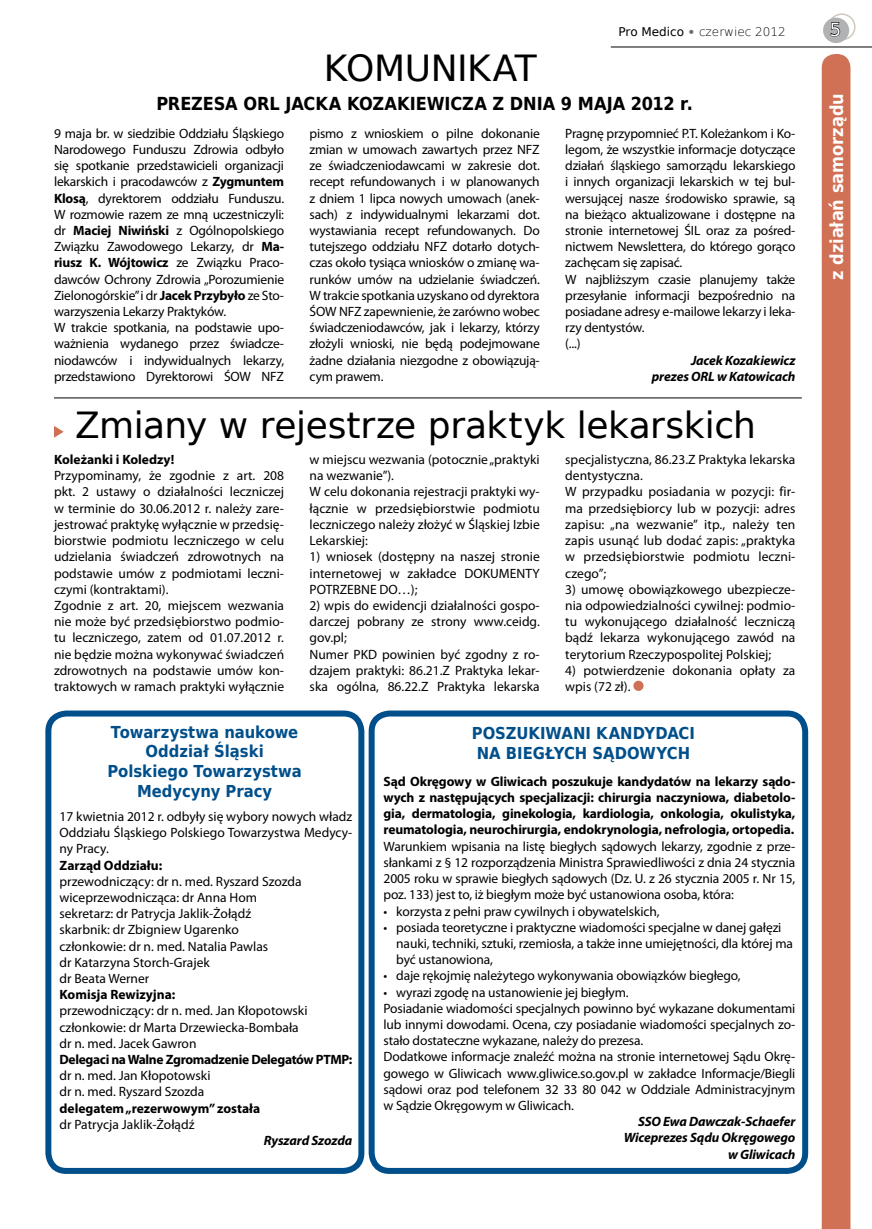
<style>
.page{position:relative;width:872px;height:1229px;background:#fff}
.page>*{position:absolute;margin:0;border:0;box-sizing:border-box;transform-origin:0 0}
.t1{font:36px "DejaVu Sans";letter-spacing:-.01em;color:#000}
.t2{font:700 18px "DejaVu Sans Condensed";letter-spacing:-.005em;color:#000}
.t3{font:700 18px "DejaVu Sans Condensed";color:#fff}
.t4{font:18px "DejaVu Sans";color:#fff}
.t5{font:700 16.5px/19.8px "DejaVu Sans Condensed";color:#004f8b;text-align:center}
.t6{font:13.5px/16.2px "Myriad Pro";letter-spacing:-.01em;color:#000}
.t7{font:700 13.5px/16.2px "Myriad Pro";letter-spacing:-.01em;color:#000;text-align:justify}
.t8{font:italic 700 13.5px/16.2px "Myriad Pro";letter-spacing:-.01em;color:#000;text-align:right}
.t9{font:200 12px "DejaVu Sans";color:#000}
.s1{font-weight:400}
.s2{font-family:"Ottawa";font-weight:400;color:#6e6e6e}
.s3{font-weight:700}
</style>
<div class="page">
<div style="left:828px;top:13px;width:27px;height:27px;border:2px solid #cfc8bf;border-radius:50%"></div>
<div style="left:823px;top:18px;width:26px;height:25px;background:#b1b2b3;border-radius:50%"></div>
<hr style="left:611px;top:47px;width:261px;height:1px;background:#000">
<svg style="left:830px;top:22px;width:10px;height:15px"></svg>
<div style="left:45px;top:710px;width:319px;height:464px;border:6px solid #004f8b;border-radius:18px"></div>
<div style="left:369px;top:710px;width:439px;height:464px;border:6px solid #004f8b;border-radius:18px"></div>
<div style="left:821px;top:54px;width:29px;height:1175px;background:#d07054"></div>
<svg style="left:54px;top:426px;width:10px;height:12px"></svg>
<div style="left:633px;top:681px;width:10px;height:10px;background:#d07054;border-radius:50%"></div>
<hr style="left:54px;top:398px;width:747px;height:1px;background:#000">
<h1 class="t1" style="left:324px;top:39px;width:214px">KOMUNIKAT</h1>
<p class="t9" style="left:618px;top:22px;width:169px"><span class="s1">Pro Medico</span> <span class="s2">•</span> czerwiec 2012</p>
<h2 class="t4" style="left:829px;top:15px;width:13px">5</h2>
<h2 class="t2" style="left:156px;top:89px;width:538px">PREZESA ORL JACKA KOZAKIEWICZA Z DNIA 9 MAJA 2012 r.</h2>
<p class="t6" style="left:54px;top:125px;width:232px">9 maja br. w siedzibie Oddziału Śląskiego Narodowego Funduszu Zdrowia odbyło się spotkanie przedstawicieli organizacji lekarskich i pracodawców z <span class="s3">Zygmuntem Klosą</span>, dyrektorem oddziału Funduszu.<br>W rozmowie razem ze mną uczestniczyli: dr <span class="s3">Maciej Niwiński</span> z Ogólnopolskiego Związku Zawodowego Lekarzy, dr <span class="s3">Ma&shy;riusz K. Wójtowicz</span> ze Związku Praco&shy;dawców Ochrony Zdrowia „Porozumienie Zielonogórskie” i dr <span class="s3">Jacek Przybyło</span> ze Sto&shy;warzyszenia Lekarzy Praktyków.<br>W trakcie spotkania, na podstawie upo&shy;ważnienia wydanego przez świadcze&shy;niodawców i indywidualnych lekarzy, przedstawiono Dyrektorowi ŚOW NFZ</p>
<p class="t6" style="left:310px;top:125px;width:232px;text-align:justify">pismo z wnioskiem o pilne dokonanie zmian w umowach zawartych przez NFZ ze świadczeniodawcami w zakresie dot. recept refundowanych i w planowanych z dniem 1 lipca nowych umowach (anek&shy;sach) z indywidualnymi lekarzami dot. wystawiania recept refundowanych. Do tutejszego oddziału NFZ dotarło dotych&shy;czas około tysiąca wniosków o zmianę wa&shy;runków umów na udzielanie świadczeń.<br>W trakcie spotkania uzyskano od dyrektora ŚOW NFZ zapewnienie, że zarówno wobec świadczeniodawców, jak i lekarzy, którzy złożyli wnioski, nie będą podejmowane żadne działania niezgodne z obowiązują&shy;cym prawem.</p>
<p class="t6" style="left:565px;top:125px;width:232px">Pragnę przypomnieć P.T. Koleżankom i Ko&shy;legom, że wszystkie informacje dotyczące działań śląskiego samorządu lekarskiego i innych organizacji lekarskich w tej bul&shy;wersującej nasze środowisko sprawie, są na bieżąco aktualizowane i dostępne na stronie internetowej ŚIL oraz za pośred&shy;nictwem Newslettera, do którego gorąco zachęcam się zapisać.<br>W najbliższym czasie planujemy także przesyłanie informacji bezpośrednio na posiadane adresy e-mailowe lekarzy i leka&shy;rzy dentystów.<br>(...)</p>
<p class="t8" style="left:652px;top:351px;width:145px">Jacek Kozakiewicz prezes ORL w Katowicach</p>
<h1 class="t1" style="left:75px;top:396px;width:682px">Zmiany w rejestrze praktyk lekarskich</h1>
<p class="t6" style="left:310px;top:451px;width:232px">w miejscu wezwania (potocznie „praktyki na wezwanie”).<br>W celu dokonania rejestracji praktyki wy&shy;łącznie w przedsiębiorstwie podmiotu leczniczego należy złożyć w Śląskiej Izbie<br>Lekarskiej:</p>
<p class="t6" style="left:310px;top:548px;width:232px;text-align:justify">1) wniosek (dostępny na naszej stronie internetowej w zakładce DOKUMENTY POTRZEBNE DO…);</p>
<p class="t6" style="left:310px;top:597px;width:232px">2) wpis do ewidencji działalności gospo&shy;darczej pobrany ze strony www.ceidg. gov.pl;<br>Numer PKD powinien być zgodny z ro&shy;dzajem praktyki: 86.21.Z Praktyka lekar&shy;ska ogólna, 86.22.Z Praktyka lekarska</p>
<p class="t7" style="left:54px;top:451px;width:122px">Koleżanki i Koledzy!</p>
<p class="t6" style="left:54px;top:467px;width:232px">Przypominamy, że zgodnie z art. 208 pkt. 2 ustawy o działalności leczniczej w terminie do 30.06.2012 r. należy zare&shy;jestrować praktykę wyłącznie w przedsię&shy;biorstwie podmiotu leczniczego w celu udzielania świadczeń zdrowotnych na podstawie umów z podmiotami leczni&shy;czymi (kontraktami).<br>Zgodnie z art. 20, miejscem wezwania nie może być przedsiębiorstwo podmio&shy;tu leczniczego, zatem od 01.07.2012 r. nie będzie można wykonywać świadczeń zdrowotnych na podstawie umów kon&shy;traktowych w ramach praktyki wyłącznie</p>
<p class="t6" style="left:565px;top:451px;width:232px">specjalistyczna, 86.23.Z Praktyka lekarska dentystyczna.<br>W przypadku posiadania w pozycji: fir&shy;ma przedsiębiorcy lub w pozycji: adres zapisu: „na wezwanie” itp., należy ten zapis usunąć lub dodać zapis: „praktyka w przedsiębiorstwie podmiotu leczni&shy;czego”;</p>
<p class="t6" style="left:565px;top:581px;width:232px;text-align:justify">3) umowę obowiązkowego ubezpiecze&shy;nia odpowiedzialności cywilnej: podmio&shy;tu wykonującego działalność leczniczą bądź lekarza wykonującego zawód na terytorium Rzeczypospolitej Polskiej;</p>
<p class="t6" style="left:565px;top:662px;width:232px">4) potwierdzenie dokonania opłaty za wpis (72 zł).</p>
<p class="t5" style="left:107px;top:721px;width:196px">Towarzystwa naukowe<br>Oddział Śląski<br>Polskiego Towarzystwa<br>Medycyny Pracy</p>
<p class="t6" style="left:60px;top:808px;width:294px;text-align:justify">17 kwietnia 2012 r. odbyły się wybory nowych władz Oddziału Śląskiego Polskiego Towarzystwa Medycy&shy;ny Pracy.</p>
<p class="t7" style="left:60px;top:856px;width:104px">Zarząd Oddziału:</p>
<p class="t6" style="left:60px;top:873px;width:243px">przewodniczący: dr n. med. Ryszard Szozda wiceprzewodnicząca: dr Anna Hom sekretarz: dr Patrycja Jaklik-Żołądź skarbnik: dr Zbigniew Ugarenko członkowie: dr n. med. Natalia Pawlas<br>dr Katarzyna Storch-Grajek<br>dr Beata Werner</p>
<p class="t7" style="left:60px;top:986px;width:117px">Komisja Rewizyjna:</p>
<p class="t6" style="left:60px;top:1002px;width:250px">przewodniczący: dr n. med. Jan Kłopotowski członkowie: dr Marta Drzewiecka-Bombała dr n. med. Jacek Gawron</p>
<p class="t7" style="left:60px;top:1051px;width:294px">Delegaci na Walne Zgromadzenie Delegatów PTMP:</p>
<p class="t6" style="left:60px;top:1067px;width:152px">dr n. med. Jan Kłopotowski dr n. med. Ryszard Szozda</p>
<p class="t7" style="left:60px;top:1099px;width:202px">delegatem „rezerwowym” została</p>
<p class="t6" style="left:60px;top:1116px;width:136px">dr Patrycja Jaklik-Żołądź</p>
<p class="t8" style="left:264px;top:1132px;width:90px">Ryszard Szozda</p>
<p class="t5" style="left:472px;top:723px;width:225px">POSZUKIWANI KANDYDACI<br>NA BIEGŁYCH SĄDOWYCH</p>
<p class="t7" style="left:383px;top:773px;width:413px">Sąd Okręgowy w Gliwicach poszukuje kandydatów na lekarzy sądo&shy;wych z następujących specjalizacji: chirurgia naczyniowa, diabetolo&shy;gia, dermatologia, ginekologia, kardiologia, onkologia, okulistyka, reumatologia, neurochirurgia, endokrynologia, nefrologia, ortopedia.</p>
<p class="t6" style="left:383px;top:838px;width:413px;text-align:justify">Warunkiem wpisania na listę biegłych sądowych lekarzy, zgodnie z prze&shy;słankami z § 12 rozporządzenia Ministra Sprawiedliwości z dnia 24 stycznia 2005 roku w sprawie biegłych sądowych (Dz. U. z 26 stycznia 2005 r. Nr 15, poz. 133) jest to, iż biegłym może być ustanowiona osoba, która:</p>
<p class="t6" style="left:383px;top:903px;width:277px">• korzysta z pełni praw cywilnych i obywatelskich,</p>
<p class="t6" style="left:396px;top:919px;width:398px;text-indent:-13px">• posiada teoretyczne i praktyczne wiadomości specjalne w danej gałęzi nauki, techniki, sztuki, rzemiosła, a także inne umiejętności, dla której ma być ustanowiona,</p>
<p class="t6" style="left:383px;top:967px;width:359px">• daje rękojmię należytego wykonywania obowiązków biegłego,</p>
<p class="t6" style="left:383px;top:984px;width:413px">• wyrazi zgodę na ustanowienie jej biegłym.<br>Posiadanie wiadomości specjalnych powinno być wykazane dokumentami lub innymi dowodami. Ocena, czy posiadanie wiadomości specjalnych zo&shy;stało dostateczne wykazane, należy do prezesa.<br>Dodatkowe informacje znaleźć można na stronie internetowej Sądu Okrę&shy;gowego w Gliwicach www.gliwice.so.gov.pl w zakładce Informacje/Biegli sądowi oraz pod telefonem 32 33 80 042 w Oddziale Administracyjnym w Sądzie Okręgowym w Gliwicach.</p>
<p class="t8" style="left:624px;top:1113px;width:173px">SSO Ewa Dawczak-Schaefer<br>Wiceprezes Sądu Okręgowego w Gliwicach</p>
<h2 class="t3" style="left:822px;top:280px;width:188px;rotate:-90deg">z działań samorządu</h2>
</div>
